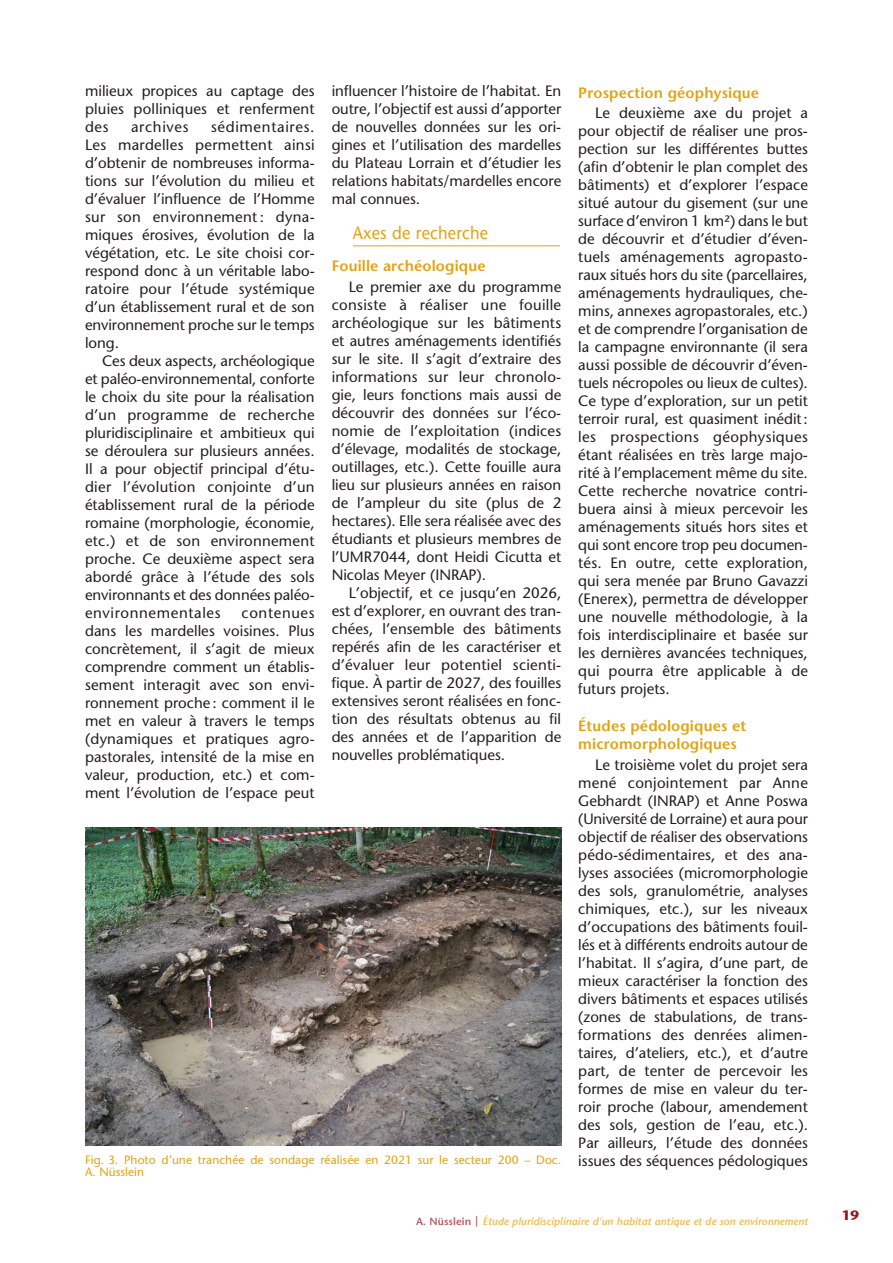
<style>
.page{position:relative;width:893px;height:1263px;background:#fff}
.page>*{position:absolute;margin:0;border:0;box-sizing:border-box;transform-origin:0 0}
.t1{font:500 18px "Stone Sans Std";letter-spacing:.01em;color:#e3a213;scale:.91 1}
.t2{font:500 15px/18px "Stone Sans Std";color:#231f20;text-align:justify}
.t3{font:600 15px/18px "Stone Sans Std";letter-spacing:.01em;color:#e3a213}
.t4{font:500 15px "Stone Sans Std";letter-spacing:.045em;color:#231f20}
.t5{font:700 13.5px "Stone Sans Std";color:#9f131c}
.t6{font:500 12px/12px "Stone Sans Std";letter-spacing:.005em;color:#e3a213}
.t7{font:italic 600 10.5px "Stone Sans Std";letter-spacing:.005em;color:#ebbe5a}
.s1{font-size:15px;color:#231f20}
.s2{font-style:normal;color:#bc5a60}
.s3{font-weight:700;font-style:normal;color:#bc5a60}
</style>
<div class="page">
<hr style="left:353px;top:245px;width:207px;height:1px;background:#e3a213">
<img style="left:85px;top:827px;width:476px;height:319px">
<p class="t2" style="left:85px;top:82px;width:231px">milieux propices au captage des pluies polliniques et renferment des</p>
<p class="t2" style="left:332px;top:82px;width:231px">influencer l’histoire de l’habitat. En outre, l’objectif est aussi d’apporter de nouvelles données sur les ori&shy;gines et l’utilisation des mardelles du Plateau Lorrain et d’étudier les relations habitats/mardelles encore mal connues.</p>
<p class="t1" style="left:353px;top:222px;width:150px">Axes de recherche</p>
<p class="t3" style="left:332px;top:257px;width:155px">Fouille archéologique</p>
<p class="t2" style="left:332px;top:278px;width:231px;text-indent:17px">Le premier axe du programme consiste à réaliser une fouille archéologique sur les bâtiments et autres aménagements identifiés sur le site. Il s’agit d’extraire des informations sur leur chronolo&shy;gie, leurs fonctions mais aussi de découvrir des données sur l’éco&shy;nomie de l’exploitation (indices d’élevage, modalités de stockage, outillages, etc.). Cette fouille aura lieu sur plusieurs années en raison de l’ampleur du site (plus de 2 hectares). Elle sera réalisée avec des étudiants et plusieurs membres de l’UMR7044, dont Heidi Cicutta et Nicolas Meyer (INRAP).</p>
<p class="t2" style="left:332px;top:584px;width:231px;text-indent:17px">L’objectif, et ce jusqu’en 2026, est d’explorer, en ouvrant des tran&shy;chées, l’ensemble des bâtiments repérés afin de les caractériser et d’évaluer leur potentiel scienti&shy;fique. À partir de 2027, des fouilles extensives seront réalisées en fonc&shy;tion des résultats obtenus au fil des années et de l’apparition de nouvelles problématiques.</p>
<p class="t3" style="left:578px;top:83px;width:182px">Prospection géophysique</p>
<p class="t2" style="left:578px;top:104px;width:231px;text-indent:17px">Le deuxième axe du projet a pour objectif de réaliser une pros&shy;pection sur les différentes buttes (afin d’obtenir le plan complet des bâtiments) et d’explorer l’espace situé autour du gisement (sur une surface d’environ 1 km²) dans le but de découvrir et d’étudier d’éven&shy;tuels aménagements agropasto&shy;raux situés hors du site (parcellaires, aménagements hydrauliques, che&shy;mins, annexes agropastorales, etc.) et de comprendre l’organisation de la campagne environnante (il sera aussi possible de découvrir d’éven&shy;tuels nécropoles ou lieux de cultes).<br>Ce type d’exploration, sur un petit terroir rural, est quasiment inédit: les prospections géophysiques étant réalisées en très large majo&shy;rité à l’emplacement même du site.<br>Cette recherche novatrice contri&shy;buera ainsi à mieux percevoir les aménagements situés hors sites et qui sont encore trop peu documen&shy;tés. En outre, cette exploration, qui sera menée par Bruno Gavazzi (Enerex), permettra de développer une nouvelle méthodologie, à la fois interdisciplinaire et basée sur les dernières avancées techniques, qui pourra être applicable à de futurs projets.</p>
<p class="t3" style="left:578px;top:717px;width:169px">Études pédologiques et micromorphologiques</p>
<p class="t2" style="left:578px;top:755px;width:231px;text-indent:17px">Le troisième volet du projet sera mené conjointement par Anne Gebhardt (INRAP) et Anne Poswa (Université de Lorraine) et aura pour objectif de réaliser des observations pédo-sédimentaires, et des ana&shy;lyses associées (micromorphologie des sols, granulométrie, analyses chimiques, etc.), sur les niveaux d’occupations des bâtiments fouil&shy;lés et à différents endroits autour de l’habitat. Il s’agira, d’une part, de mieux caractériser la fonction des divers bâtiments et espaces utilisés (zones de stabulations, de trans&shy;formations des denrées alimen&shy;taires, d’ateliers, etc.), et d’autre part, de tenter de percevoir les formes de mise en valeur du ter&shy;roir proche (labour, amendement des sols, gestion de l’eau, etc.).<br>Par ailleurs, l’étude des données</p>
<p class="t6" style="left:85px;top:1154px;width:724px">Fig. 3. Photo d’une tranchée de sondage réalisée en 2021 sur le secteur 200 – Doc. <span class="s1">issues des séquences pédologiques<br></span>A. Nüsslein</p>
<p class="t2" style="left:85px;top:118px;width:231px;text-indent:126px">sédimentaires.<br>Les mardelles permettent ainsi d’obtenir de nombreuses informa&shy;tions sur l’évolution du milieu et d’évaluer l’influence de l’Homme sur son environnement: dyna&shy;miques érosives, évolution de la végétation, etc. Le site choisi cor&shy;respond donc à un véritable labo&shy;ratoire pour l’étude systémique d’un établissement rural et de son environnement proche sur le temps long.</p>
<p class="t2" style="left:85px;top:352px;width:231px;text-indent:17px">Ces deux aspects, archéologique et paléo-environnemental, conforte le choix du site pour la réalisation d’un programme de recherche pluridisciplinaire et ambitieux qui se déroulera sur plusieurs années.<br>Il a pour objectif principal d’étu&shy;dier l’évolution conjointe d’un établissement rural de la période romaine (morphologie, économie, etc.) et de son environnement proche. Ce deuxième aspect sera abordé grâce à l’étude des sols environnants et des données paléo&shy;environnementales</p>
<p class="t4" style="left:131px;top:118px;width:59px">archives</p>
<p class="t2" style="left:85px;top:604px;width:231px;text-indent:157px">contenues dans les mardelles voisines. Plus concrètement, il s’agit de mieux comprendre comment un établis&shy;sement interagit avec son envi&shy;ronnement proche: comment il le met en valeur à travers le temps (dynamiques et pratiques agro&shy;pastorales, intensité de la mise en valeur, production, etc.) et com&shy;ment l’évolution de l’espace peut</p>
<p class="t7" style="left:416px;top:1215px;width:393px"><span class="s2">A. Nüsslein</span> <span class="s3">|</span> Étude pluridisciplinaire d’un habitat antique et de son environnement</p>
<p class="t5" style="left:842px;top:1208px;width:19px">19</p>
</div>
